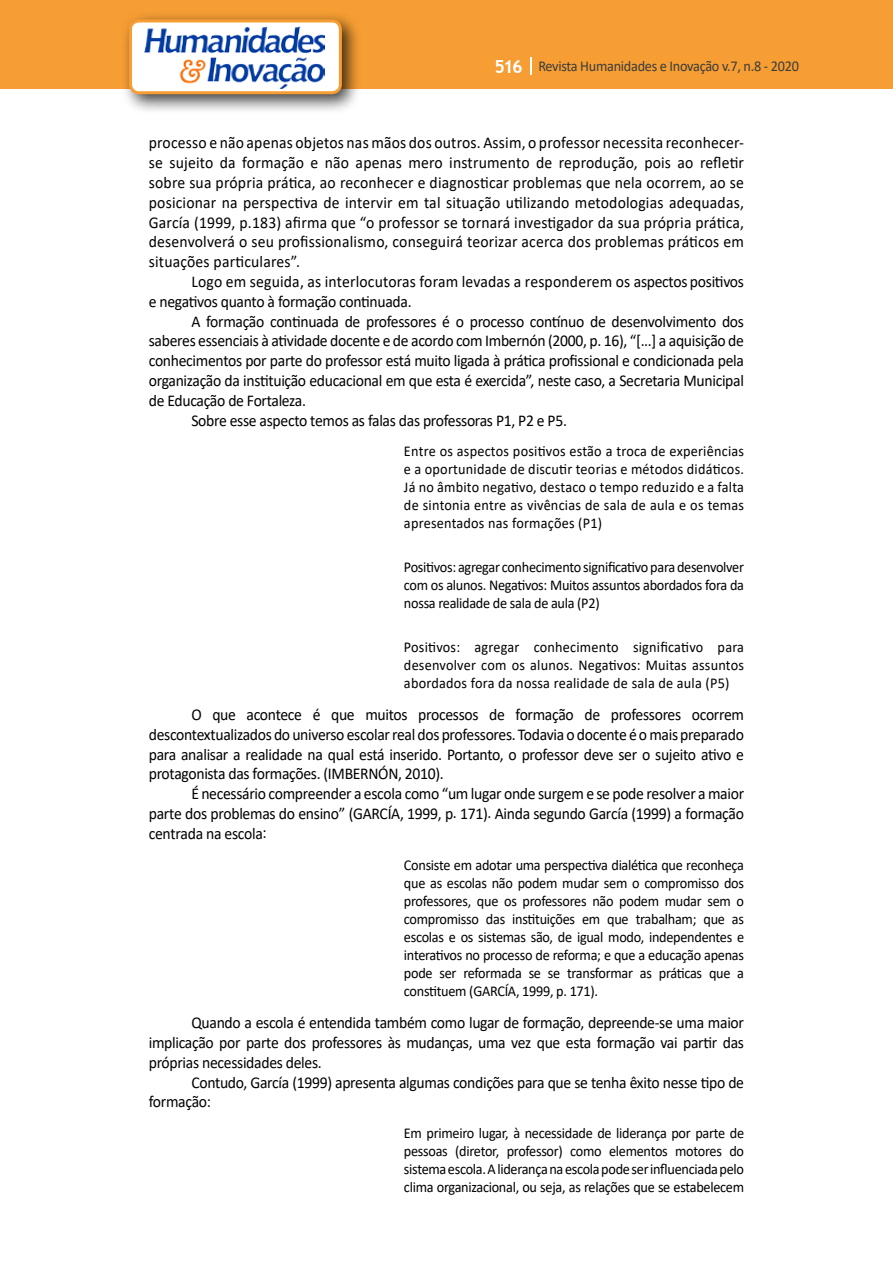
<style>
.page{position:relative;width:893px;height:1263px;background:#fff}
.page>*{position:absolute;margin:0;border:0;box-sizing:border-box;transform-origin:0 0}
.t1{font:16.5px/19.8px "Calibri";letter-spacing:-.02em;color:#000;text-align:justify;scale:.95 1}
.t2{font:15px/18px "Calibri";letter-spacing:-.02em;color:#000;text-align:justify;scale:.95 1}
.t3{font:15px "Calibri";letter-spacing:-.02em;color:#3c3c3b;scale:.95 1}
.s1{font-family:"Trebuchet MS";font-weight:700;font-size:18px;color:#fff}
</style>
<div class="page">
<div style="left:0;top:0;width:893px;height:88px;background:#f69e34"></div>
<svg style="left:530px;top:57px;width:2px;height:18px"></svg>
<div style="left:121px;top:11px;width:241px;height:103px;background:#000;opacity:.75"></div>
<div style="left:130px;top:21px;width:210px;height:72px;background:#fff;border-radius:9px"></div>
<img style="left:144px;top:27px;width:181px;height:62px">
<div style="left:129px;top:19px;width:213px;height:75px;border:3px solid #f69e34;border-radius:9px"></div>
<p class="t3" style="left:495px;top:56px;width:322px"><span class="s1">516</span> Revista Humanidades e Inovação v.7, n.8 - 2020</p>
<p class="t1" style="left:149px;top:133px;width:628px">processo e não apenas objetos nas mãos dos outros. Assim, o professor necessita reconhecer&shy;se sujeito da formação e não apenas mero instrumento de reprodução, pois ao refletir sobre sua própria prática, ao reconhecer e diagnosticar problemas que nela ocorrem, ao se posicionar na perspectiva de intervir em tal situação utilizando metodologias adequadas, García (1999, p.183) afirma que “o professor se tornará investigador da sua própria prática, desenvolverá o seu profissionalismo, conseguirá teorizar acerca dos problemas práticos em situações particulares”.</p>
<p class="t1" style="left:149px;top:271px;width:628px;text-indent:43px">Logo em seguida, as interlocutoras foram levadas a responderem os aspectos positivos e negativos quanto à formação continuada.</p>
<p class="t1" style="left:191px;top:311px;width:583px">A formação continuada de professores é o processo contínuo de desenvolvimento dos</p>
<p class="t1" style="left:149px;top:331px;width:628px">saberes essenciais à atividade docente e de acordo com Imbernón (2000, p. 16), “[...] a aquisição de</p>
<p class="t1" style="left:149px;top:350px;width:628px">conhecimentos por parte do professor está muito ligada à prática profissional e condicionada pela</p>
<p class="t1" style="left:149px;top:370px;width:628px">organização da instituição educacional em que esta é exercida”, neste caso, a Secretaria Municipal</p>
<p class="t1" style="left:149px;top:390px;width:167px">de Educação de Fortaleza.</p>
<p class="t1" style="left:191px;top:410px;width:397px">Sobre esse aspecto temos as falas das professoras P1, P2 e P5.</p>
<p class="t2" style="left:404px;top:442px;width:360px">Entre os aspectos positivos estão a troca de experiências e a oportunidade de discutir teorias e métodos didáticos.<br>Já no âmbito negativo, destaco o tempo reduzido e a falta de sintonia entre as vivências de sala de aula e os temas apresentados nas formações (P1)</p>
<p class="t2" style="left:404px;top:558px;width:359px">Positivos: agregar conhecimento significativo para desenvolver com os alunos. Negativos: Muitos assuntos abordados fora da nossa realidade de sala de aula (P2)</p>
<p class="t2" style="left:404px;top:637px;width:359px">Positivos: agregar conhecimento significativo para desenvolver com os alunos. Negativos: Muitas assuntos abordados fora da nossa realidade de sala de aula (P5)</p>
<p class="t1" style="left:149px;top:704px;width:628px;text-indent:43px">O que acontece é que muitos processos de formação de professores ocorrem descontextualizados do universo escolar real dos professores. Todavia o docente é o mais preparado para analisar a realidade na qual está inserido. Portanto, o professor deve ser o sujeito ativo e protagonista das formações. (IMBERNÓN, 2010).</p>
<p class="t1" style="left:149px;top:783px;width:628px;text-indent:43px">É necessário compreender a escola como “um lugar onde surgem e se pode resolver a maior parte dos problemas do ensino” (GARCÍA, 1999, p. 171). Ainda segundo García (1999) a formação centrada na escola:</p>
<p class="t2" style="left:404px;top:855px;width:360px">Consiste em adotar uma perspectiva dialética que reconheça que as escolas não podem mudar sem o compromisso dos professores, que os professores não podem mudar sem o compromisso das instituições em que trabalham; que as escolas e os sistemas são, de igual modo, independentes e interativos no processo de reforma; e que a educação apenas pode ser reformada se se transformar as práticas que a constituem (GARCÍA, 1999, p. 171).</p>
<p class="t1" style="left:149px;top:1012px;width:628px;text-indent:43px">Quando a escola é entendida também como lugar de formação, depreende-se uma maior implicação por parte dos professores às mudanças, uma vez que esta formação vai partir das próprias necessidades deles.</p>
<p class="t1" style="left:149px;top:1072px;width:628px;text-indent:43px">Contudo, García (1999) apresenta algumas condições para que se tenha êxito nesse tipo de formação:</p>
<p class="t2" style="left:404px;top:1124px;width:359px">Em primeiro lugar, à necessidade de liderança por parte de pessoas (diretor, professor) como elementos motores do sistema escola. A liderança na escola pode ser influenciada pelo clima organizacional, ou seja, as relações que se estabelecem</p>
</div>
